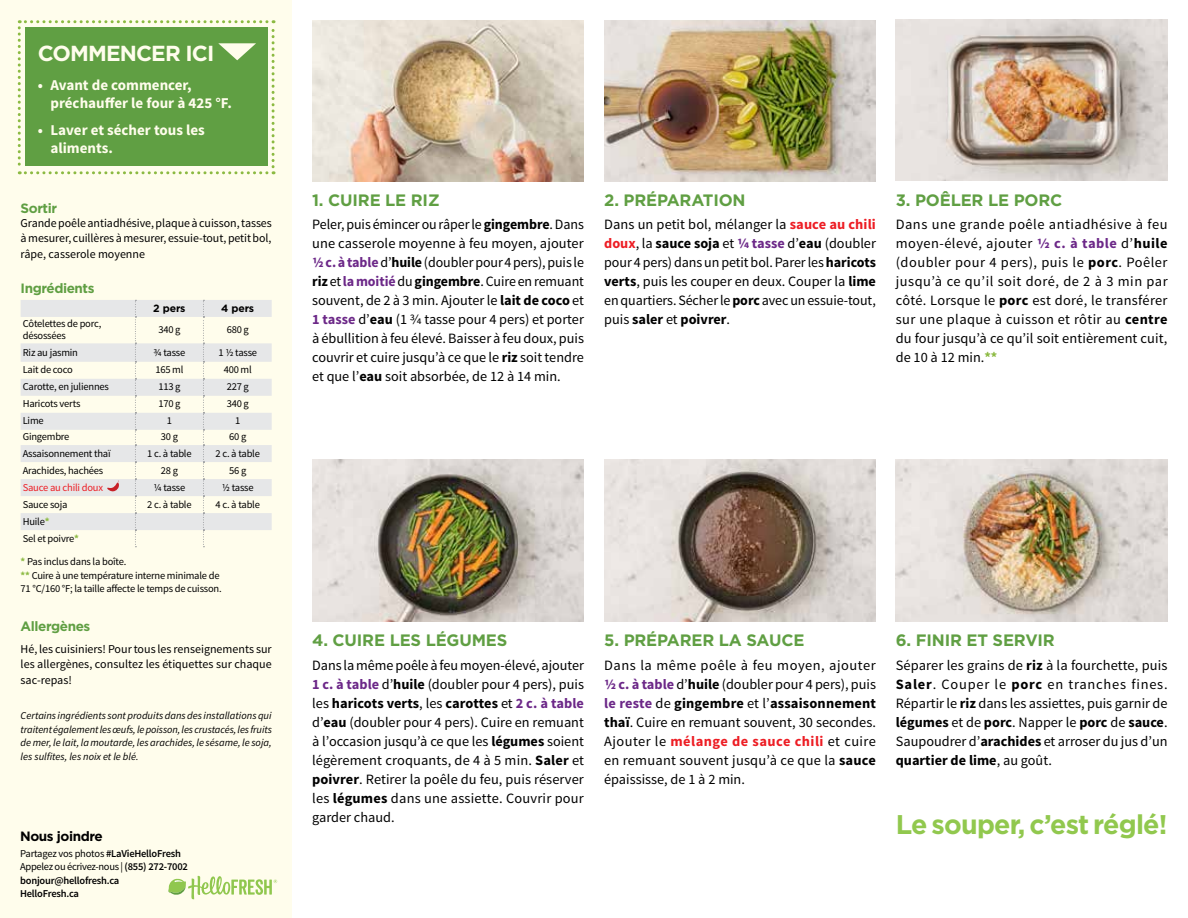
<style>
.page{position:relative;width:1188px;height:918px;background:#fff}
.page>*{position:absolute;margin:0;border:0;box-sizing:border-box;transform-origin:0 0}
.t1{font:700 27px "Gotham";letter-spacing:-.03em;color:#91c84e}
.t2{font:700 21.75px "Gotham";letter-spacing:-.04em;color:#fffdec}
.t3{font:700 16.5px "Gotham";letter-spacing:-.01em;color:#609f43}
.t4{font:700 15px/18px "Source Sans Pro";color:#fffdec}
.t5{font:14.25px/19px "Source Sans Pro";color:#000;text-align:justify}
.t6{font:700 13.5px "Gotham";letter-spacing:-.03em;color:#609f43}
.t7{font:700 13.5px "Gotham";letter-spacing:-.03em;color:#000}
.t8{font:12px/15.3px "Source Sans Pro";color:#000;text-align:justify}
.t9{font:10.5px/13.6px "Source Sans Pro";letter-spacing:-.02em;color:#000}
.t10{font:italic 10.5px/13.5px "Source Sans Pro";color:#000;text-align:justify}
.t11{font:600 10.5px/13.5px "Source Sans Pro";letter-spacing:-.02em;color:#000}
.t12{font:10.5px "Source Sans Pro";letter-spacing:-.02em;color:#ed1d24}
.t13{font:700 10.5px "Gotham";letter-spacing:-.01em;color:#000}
.s1{font-weight:700;color:#8cba42}
.s2{font-weight:400}
.s3{font-weight:700}
.s4{font-weight:700;color:#6c2888}
.s5{font-weight:700;color:#ed1d24}
</style>
<div class="page">
<div style="left:0;top:0;width:292px;height:918px;background:#fffdec"></div>
<svg style="left:21px;top:300px;width:251px;height:230px;fill:#e8e8e8"></svg>
<svg style="left:203px;top:300px;width:1px;height:247px"></svg>
<svg style="left:135px;top:300px;width:1px;height:247px"></svg>
<svg style="left:107px;top:480px;width:12px;height:14px"></svg>
<svg style="left:168px;top:876px;width:109px;height:23px"></svg>
<svg style="left:18px;top:20px;width:257px;height:154px;background:#76ac59"></svg>
<img style="left:312px;top:459px;width:272px;height:162px">
<img style="left:604px;top:459px;width:272px;height:162px">
<img style="left:896px;top:459px;width:271px;height:162px">
<img style="left:896px;top:20px;width:272px;height:160px">
<img style="left:604px;top:20px;width:272px;height:161px">
<img style="left:312px;top:20px;width:272px;height:161px">
<h2 class="t2" style="left:38px;top:39px;width:178px">COMMENCER ICI</h2>
<p class="t4" style="left:50px;top:77px;width:183px;text-indent:-13px">• Avant de commencer, préchauffer le four à 425 °F.</p>
<p class="t4" style="left:50px;top:121px;width:156px;text-indent:-13px">• Laver et sécher tous les aliments.</p>
<p class="t6" style="left:21px;top:199px;width:38px">Sortir</p>
<p class="t8" style="left:21px;top:216px;width:253px">Grande poêle antiadhésive, plaque à cuisson, tasses à mesurer, cuillères à mesurer, essuie-tout, petit bol, râpe, casserole moyenne</p>
<p class="t6" style="left:21px;top:279px;width:75px">Ingrédients</p>
<p class="t13" style="left:153px;top:301px;width:34px">2 pers</p>
<p class="t13" style="left:221px;top:301px;width:34px">4 pers</p>
<p class="t9" style="left:23px;top:318px;width:80px;line-height:12px">Côtelettes de porc, désossées</p>
<p class="t9" style="left:158px;top:323px;width:24px">340 g</p>
<p class="t9" style="left:227px;top:323px;width:24px">680 g</p>
<p class="t9" style="left:23px;top:345px;width:57px">Riz au jasmin</p>
<p class="t9" style="left:154px;top:345px;width:33px">3/4 tasse</p>
<p class="t9" style="left:218px;top:345px;width:40px">1 1/2 tasse</p>
<p class="t9" style="left:23px;top:363px;width:52px">Lait de coco</p>
<p class="t9" style="left:155px;top:363px;width:30px">165 ml</p>
<p class="t9" style="left:224px;top:363px;width:30px">400 ml</p>
<p class="t9" style="left:23px;top:380px;width:88px">Carotte, en juliennes</p>
<p class="t9" style="left:158px;top:380px;width:24px">113 g</p>
<p class="t9" style="left:227px;top:380px;width:24px">227 g</p>
<p class="t9" style="left:23px;top:397px;width:59px">Haricots verts</p>
<p class="t9" style="left:158px;top:397px;width:24px">170 g</p>
<p class="t9" style="left:227px;top:397px;width:24px">340 g</p>
<p class="t9" style="left:23px;top:414px;width:22px">Lime</p>
<p class="t9" style="left:167px;top:414px;width:7px">1</p>
<p class="t9" style="left:235px;top:414px;width:7px">1</p>
<p class="t9" style="left:23px;top:430px;width:48px">Gingembre</p>
<p class="t9" style="left:161px;top:430px;width:19px">30 g</p>
<p class="t9" style="left:229px;top:430px;width:19px">60 g</p>
<p class="t9" style="left:23px;top:446px;width:89px">Assaisonnement thaï</p>
<p class="t9" style="left:147px;top:446px;width:46px">1 c. à table</p>
<p class="t9" style="left:216px;top:446px;width:46px">2 c. à table</p>
<p class="t9" style="left:23px;top:463px;width:82px">Arachides, hachées</p>
<p class="t9" style="left:161px;top:463px;width:19px">28 g</p>
<p class="t9" style="left:229px;top:463px;width:19px">56 g</p>
<p class="t12" style="left:23px;top:481px;width:82px">Sauce au chili doux</p>
<p class="t9" style="left:154px;top:480px;width:33px">1/4 tasse</p>
<p class="t9" style="left:222px;top:480px;width:33px">1/2 tasse</p>
<p class="t9" style="left:23px;top:497px;width:46px">Sauce soja</p>
<p class="t9" style="left:147px;top:497px;width:46px">2 c. à table</p>
<p class="t9" style="left:216px;top:497px;width:46px">4 c. à table</p>
<p class="t9" style="left:23px;top:513px;width:58px;line-height:17px">Huile<span class="s1">*<br></span>Sel et poivre<span class="s1">*</span></p>
<p class="t9" style="left:21px;top:555px;width:203px"><span class="s1">*</span> Pas inclus dans la boîte.<br><span class="s1">**</span> Cuire à une température interne minimale de<br>71 °C/160 °F; la taille affecte le temps de cuisson.</p>
<p class="t6" style="left:21px;top:617px;width:71px">Allergènes</p>
<p class="t8" style="left:21px;top:642px;width:253px">Hé, les cuisiniers! Pour tous les renseignements sur les allergènes, consultez les étiquettes sur chaque sac-repas!</p>
<p class="t10" style="left:21px;top:709px;width:253px">Certains ingrédients sont produits dans des installations qui traitent également les œufs, le poisson, les crustacés, les fruits de mer, le lait, la moutarde, les arachides, le sésame, le soja, les sulfites, les noix et le blé.</p>
<p class="t7" style="left:20px;top:827px;width:84px">Nous joindre</p>
<p class="t11" style="left:20px;top:847px;width:169px"><span class="s2">Partagez vos photos</span> #LaVieHelloFresh<br><span class="s2">Appelez ou écrivez-nous |</span> (855) 272-7002 bonjour@hellofresh.ca<br>HelloFresh.ca</p>
<p class="t3" style="left:312px;top:189px;width:129px">1. CUIRE LE RIZ</p>
<p class="t5" style="left:312px;top:215px;width:273px">Peler, puis émincer ou râper le <span class="s3">gingembre</span>. Dans une casserole moyenne à feu moyen, ajouter <span class="s4">1/2 c. à table</span> d’<span class="s3">huile</span> (doubler pour 4 pers), puis le <span class="s3">riz</span> et <span class="s4">la moitié</span> du <span class="s3">gingembre</span>. Cuire en remuant souvent, de 2 à 3 min. Ajouter le <span class="s3">lait de coco</span> et <span class="s4">1 tasse</span> d’<span class="s3">eau</span> (1 3/4 tasse pour 4 pers) et porter à ébullition à feu élevé. Baisser à feu doux, puis couvrir et cuire jusqu’à ce que le <span class="s3">riz</span> soit tendre et que l’<span class="s3">eau</span> soit absorbée, de 12 à 14 min.</p>
<p class="t3" style="left:604px;top:189px;width:143px">2. PRÉPARATION</p>
<p class="t5" style="left:604px;top:215px;width:273px">Dans un petit bol, mélanger la <span class="s5">sauce au chili doux</span>, la <span class="s3">sauce soja</span> et <span class="s4">1/4 tasse</span> d’<span class="s3">eau</span> (doubler pour 4 pers) dans un petit bol. Parer les <span class="s3">haricots verts</span>, puis les couper en deux. Couper la <span class="s3">lime </span>en quartiers. Sécher le <span class="s3">porc</span> avec un essuie-tout, puis <span class="s3">saler</span> et <span class="s3">poivrer</span>.</p>
<p class="t3" style="left:896px;top:189px;width:168px">3. POÊLER LE PORC</p>
<p class="t5" style="left:896px;top:215px;width:273px">Dans une grande poêle antiadhésive à feu moyen-élevé, ajouter <span class="s4">1/2 c. à table</span> d’<span class="s3">huile </span>(doubler pour 4 pers), puis le <span class="s3">porc</span>. Poêler jusqu’à ce qu’il soit doré, de 2 à 3 min par côté. Lorsque le <span class="s3">porc</span> est doré, le transférer sur une plaque à cuisson et rôtir au <span class="s3">centre </span>du four jusqu’à ce qu’il soit entièrement cuit, de 10 à 12 min.<span class="s1">**</span></p>
<p class="t3" style="left:312px;top:629px;width:197px">4. CUIRE LES LÉGUMES</p>
<p class="t5" style="left:312px;top:656px;width:273px">Dans la même poêle à feu moyen-élevé, ajouter <span class="s4">1 c. à table</span> d’<span class="s3">huile</span> (doubler pour 4 pers), puis les <span class="s3">haricots verts</span>, les <span class="s3">carottes</span> et <span class="s4">2 c. à table </span>d’<span class="s3">eau</span> (doubler pour 4 pers). Cuire en remuant à l’occasion jusqu’à ce que les <span class="s3">légumes</span> soient légèrement croquants, de 4 à 5 min. <span class="s3">Saler</span> et <span class="s3">poivrer</span>. Retirer la poêle du feu, puis réserver les <span class="s3">légumes</span> dans une assiette. Couvrir pour garder chaud.</p>
<p class="t3" style="left:604px;top:629px;width:202px">5. PRÉPARER LA SAUCE</p>
<p class="t5" style="left:604px;top:656px;width:273px">Dans la même poêle à feu moyen, ajouter <span class="s4">1/2 c. à table</span> d’<span class="s3">huile</span> (doubler pour 4 pers), puis <span class="s4">le reste</span> de <span class="s3">gingembre</span> et l’<span class="s3">assaisonnement thaï</span>. Cuire en remuant souvent, 30 secondes.<br>Ajouter le <span class="s5">mélange de sauce chili</span> et cuire en remuant souvent jusqu’à ce que la <span class="s3">sauce </span>épaississe, de 1 à 2 min.</p>
<p class="t3" style="left:896px;top:629px;width:161px">6. FINIR ET SERVIR</p>
<p class="t5" style="left:896px;top:656px;width:273px">Séparer les grains de <span class="s3">riz</span> à la fourchette, puis <span class="s3">Saler</span>. Couper le <span class="s3">porc</span> en tranches fines.<br>Répartir le <span class="s3">riz</span> dans les assiettes, puis garnir de <span class="s3">légumes</span> et de <span class="s3">porc</span>. Napper le <span class="s3">porc</span> de <span class="s3">sauce</span>.<br>Saupoudrer d’<span class="s3">arachides</span> et arroser du jus d’un <span class="s3">quartier de lime</span>, au goût.</p>
<h1 class="t1" style="left:896px;top:806px;width:273px">Le souper, c’est réglé!</h1>
</div>
